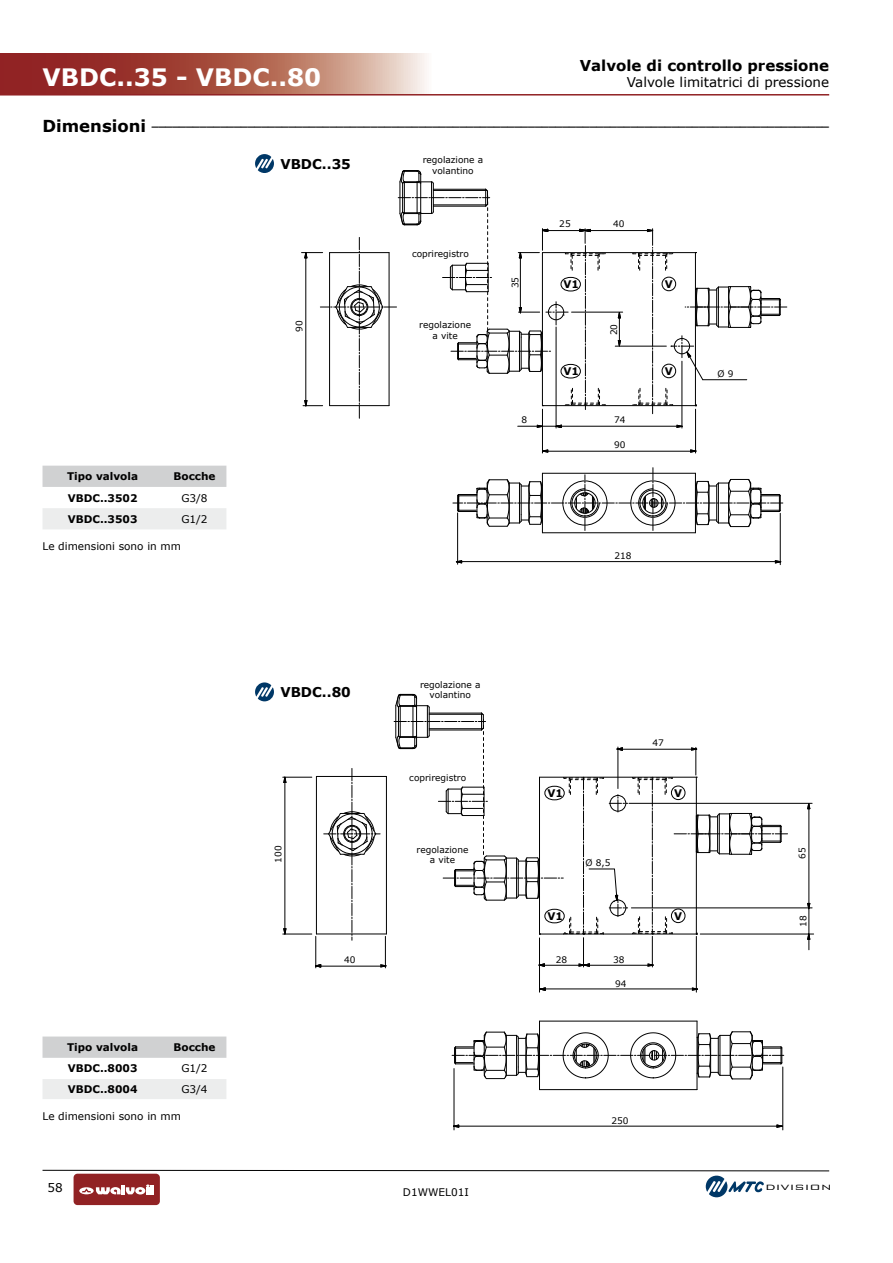
<style>
.page{position:relative;width:893px;height:1263px;background:#fff}
.page>*{position:absolute;margin:0;border:0;box-sizing:border-box;transform-origin:0 0}
.t1{font:700 24px "Verdana";color:#fff}
.t2{font:700 15px "Verdana";color:#000}
.t3{font:13.5px "Verdana";color:#000}
.t4{font:700 13.5px "Verdana";color:#000}
.t5{font:12px "Verdana";color:#000}
.t6{font:700 10.5px "Verdana";color:#000}
.t7{font:10.5px "Verdana";color:#000}
.t8{font:300 10.2px "Bank Gothic BT";color:#000;scale:1.3 1}
.t9{font:700 9.6px "Verdana";color:#000}
.t10{font:9px/10.8px "Verdana";color:#000;text-align:center}
.s1{font-size:16.5px}
</style>
<div class="page">
<div style="left:74px;top:1174px;width:86px;height:31px;background:#912224;border-radius:4px"></div>
<svg style="left:0;top:54px;width:427px;height:40px;background:#b06156"></svg>
<hr style="left:0;top:94px;width:829px;height:2px;background:#912224">
<svg style="left:42px;top:1170px;width:788px;height:27px"></svg>
<svg style="left:775px;top:560px;width:7px;height:3px"></svg>
<svg style="left:455px;top:560px;width:7px;height:3px"></svg>
<svg style="left:690px;top:449px;width:7px;height:4px"></svg>
<svg style="left:543px;top:449px;width:5px;height:4px"></svg>
<hr style="left:542px;top:230px;width:105px;height:1px;background:#000">
<hr style="left:556px;top:327px;width:1px;height:101px;background:#000">
<hr style="left:682px;top:361px;width:1px;height:67px;background:#000">
<hr style="left:518px;top:426px;width:159px;height:1px;background:#000">
<hr style="left:542px;top:409px;width:1px;height:44px;background:#000">
<hr style="left:695px;top:409px;width:1px;height:44px;background:#000">
<hr style="left:780px;top:513px;width:1px;height:52px;background:#000">
<hr style="left:457px;top:513px;width:1px;height:51px;background:#000">
<hr style="left:548px;top:451px;width:142px;height:1px;background:#000">
<hr style="left:461px;top:561px;width:315px;height:1px;background:#000">
<hr style="left:571px;top:312px;width:52px;height:1px;background:#000">
<hr style="left:615px;top:346px;width:51px;height:1px;background:#000">
<svg style="left:554px;top:425px;width:8px;height:3px"></svg>
<svg style="left:676px;top:425px;width:7px;height:3px"></svg>
<svg style="left:537px;top:425px;width:7px;height:3px"></svg>
<hr style="left:542px;top:405px;width:153px;height:1px;background:#000">
<hr style="left:542px;top:252px;width:153px;height:1px;background:#000">
<hr style="left:695px;top:473px;width:1px;height:60px;background:#000">
<hr style="left:542px;top:532px;width:153px;height:1px;background:#000">
<hr style="left:542px;top:473px;width:1px;height:60px;background:#000">
<svg style="left:618px;top:311px;width:3px;height:36px"></svg>
<svg style="left:633px;top:229px;width:154px;height:185px"></svg>
<svg style="left:301px;top:170px;width:305px;height:248px"></svg>
<svg style="left:453px;top:468px;width:330px;height:62px"></svg>
<svg style="left:316px;top:964px;width:5px;height:3px"></svg>
<svg style="left:380px;top:964px;width:7px;height:3px"></svg>
<hr style="left:539px;top:938px;width:1px;height:54px;background:#000">
<hr style="left:696px;top:936px;width:1px;height:56px;background:#000">
<hr style="left:546px;top:989px;width:147px;height:1px;background:#000">
<hr style="left:629px;top:803px;width:183px;height:1px;background:#000">
<hr style="left:809px;top:806px;width:1px;height:144px;background:#000">
<hr style="left:631px;top:908px;width:181px;height:1px;background:#000">
<hr style="left:700px;top:934px;width:114px;height:1px;background:#000">
<hr style="left:285px;top:782px;width:1px;height:147px;background:#000">
<hr style="left:315px;top:936px;width:1px;height:32px;background:#000">
<hr style="left:385px;top:936px;width:1px;height:32px;background:#000">
<hr style="left:319px;top:966px;width:63px;height:1px;background:#000">
<svg style="left:540px;top:987px;width:6px;height:3px"></svg>
<svg style="left:692px;top:987px;width:6px;height:3px"></svg>
<svg style="left:283px;top:776px;width:29px;height:7px"></svg>
<svg style="left:283px;top:928px;width:29px;height:7px"></svg>
<svg style="left:807px;top:802px;width:3px;height:7px"></svg>
<svg style="left:807px;top:932px;width:3px;height:8px"></svg>
<svg style="left:807px;top:903px;width:3px;height:7px"></svg>
<hr style="left:316px;top:933px;width:70px;height:1px;background:#000">
<hr style="left:316px;top:776px;width:1px;height:158px;background:#000">
<svg style="left:324px;top:768px;width:56px;height:172px"></svg>
<hr style="left:316px;top:776px;width:70px;height:1px;background:#000">
<hr style="left:386px;top:776px;width:1px;height:158px;background:#000">
<svg style="left:776px;top:1124px;width:8px;height:4px"></svg>
<svg style="left:453px;top:1124px;width:6px;height:4px"></svg>
<hr style="left:454px;top:1068px;width:1px;height:62px;background:#000">
<hr style="left:782px;top:1067px;width:1px;height:63px;background:#000">
<hr style="left:457px;top:1126px;width:322px;height:1px;background:#000">
<hr style="left:697px;top:1021px;width:1px;height:68px;background:#000">
<hr style="left:539px;top:1089px;width:158px;height:1px;background:#000">
<hr style="left:539px;top:1021px;width:1px;height:68px;background:#000">
<hr style="left:539px;top:1021px;width:158px;height:1px;background:#000">
<svg style="left:452px;top:1031px;width:332px;height:49px"></svg>
<svg style="left:394px;top:694px;width:394px;height:273px"></svg>
<div style="left:43px;top:466px;width:183px;height:21px;background:#d0d1d2"></div>
<div style="left:43px;top:508px;width:183px;height:21px;background:#eceded"></div>
<div style="left:43px;top:1036px;width:183px;height:22px;background:#d0d1d2"></div>
<div style="left:43px;top:1079px;width:183px;height:20px;background:#eceded"></div>
<svg style="left:255px;top:154px;width:19px;height:19px"></svg>
<svg style="left:255px;top:682px;width:19px;height:19px"></svg>
<h2 class="t2" style="left:580px;top:55px;width:251px">Valvole di controllo pressione</h2>
<h1 class="t1" style="left:43px;top:60px;width:280px">VBDC..35 - VBDC..80</h1>
<h3 class="t3" style="left:627px;top:73px;width:204px">Valvole limitatrici di pressione</h3>
<p class="t9" style="left:43px;top:116px;width:788px"><span class="s1">Dimensioni</span> ___________________________________________________________________________________________________</p>
<p class="t6" style="left:67px;top:469px;width:72px">Tipo valvola</p>
<p class="t6" style="left:174px;top:469px;width:44px">Bocche</p>
<p class="t6" style="left:68px;top:490px;width:71px">VBDC..3502</p>
<p class="t7" style="left:181px;top:490px;width:28px">G3/8</p>
<p class="t6" style="left:68px;top:512px;width:71px">VBDC..3503</p>
<p class="t7" style="left:181px;top:512px;width:28px">G1/2</p>
<p class="t7" style="left:43px;top:539px;width:140px">Le dimensioni sono in mm</p>
<p class="t6" style="left:67px;top:1040px;width:72px">Tipo valvola</p>
<p class="t6" style="left:174px;top:1040px;width:44px">Bocche</p>
<p class="t6" style="left:68px;top:1061px;width:71px">VBDC..8003</p>
<p class="t7" style="left:181px;top:1061px;width:28px">G1/2</p>
<p class="t6" style="left:68px;top:1082px;width:71px">VBDC..8004</p>
<p class="t7" style="left:181px;top:1082px;width:28px">G3/4</p>
<p class="t7" style="left:43px;top:1109px;width:140px">Le dimensioni sono in mm</p>
<h3 class="t5" style="left:48px;top:1179px;width:17px">58</h3>
<h3 class="t4" style="left:280px;top:154px;width:72px">VBDC..35</h3>
<p class="t10" style="left:423px;top:154px;width:62px">regolazione a volantino</p>
<p class="t10" style="left:559px;top:219px;width:13px">25</p>
<p class="t10" style="left:613px;top:219px;width:13px">40</p>
<p class="t10" style="left:412px;top:248px;width:58px">copriregistro</p>
<p class="t10" style="left:510px;top:288px;width:13px;rotate:-90deg">35</p>
<p class="t6" style="left:563px;top:277px;width:17px">V1</p>
<p class="t6" style="left:665px;top:276px;width:10px">V</p>
<p class="t10" style="left:294px;top:332px;width:13px;rotate:-90deg">90</p>
<p class="t10" style="left:419px;top:319px;width:53px">regolazione a vite</p>
<p class="t10" style="left:608px;top:335px;width:13px;rotate:-90deg">20</p>
<p class="t6" style="left:563px;top:364px;width:17px">V1</p>
<p class="t6" style="left:665px;top:363px;width:10px">V</p>
<p class="t10" style="left:718px;top:368px;width:17px">Ø 9</p>
<p class="t10" style="left:521px;top:414px;width:7px">8</p>
<p class="t10" style="left:614px;top:414px;width:13px">74</p>
<p class="t10" style="left:614px;top:440px;width:13px">90</p>
<p class="t10" style="left:614px;top:550px;width:19px">218</p>
<h3 class="t4" style="left:280px;top:683px;width:72px">VBDC..80</h3>
<p class="t10" style="left:420px;top:679px;width:62px">regolazione a volantino</p>
<p class="t10" style="left:652px;top:738px;width:13px">47</p>
<p class="t10" style="left:409px;top:773px;width:58px">copriregistro</p>
<p class="t6" style="left:547px;top:785px;width:17px">V1</p>
<p class="t6" style="left:674px;top:785px;width:10px">V</p>
<p class="t10" style="left:273px;top:862px;width:19px;rotate:-90deg">100</p>
<p class="t10" style="left:417px;top:844px;width:53px">regolazione a vite</p>
<p class="t10" style="left:585px;top:857px;width:26px">Ø 8,5</p>
<p class="t10" style="left:797px;top:859px;width:13px;rotate:-90deg">65</p>
<p class="t6" style="left:547px;top:908px;width:17px">V1</p>
<p class="t6" style="left:674px;top:908px;width:10px">V</p>
<p class="t10" style="left:798px;top:927px;width:13px;rotate:-90deg">18</p>
<p class="t10" style="left:344px;top:954px;width:13px">40</p>
<p class="t10" style="left:556px;top:954px;width:13px">28</p>
<p class="t10" style="left:613px;top:954px;width:13px">38</p>
<p class="t10" style="left:615px;top:978px;width:13px">94</p>
<p class="t7" style="left:403px;top:1185px;width:67px">D1WWEL01I</p>
<p class="t10" style="left:611px;top:1115px;width:19px">250</p>
<p class="t8" style="left:765px;top:1182px;width:53px">DIVISION</p>
</div>
